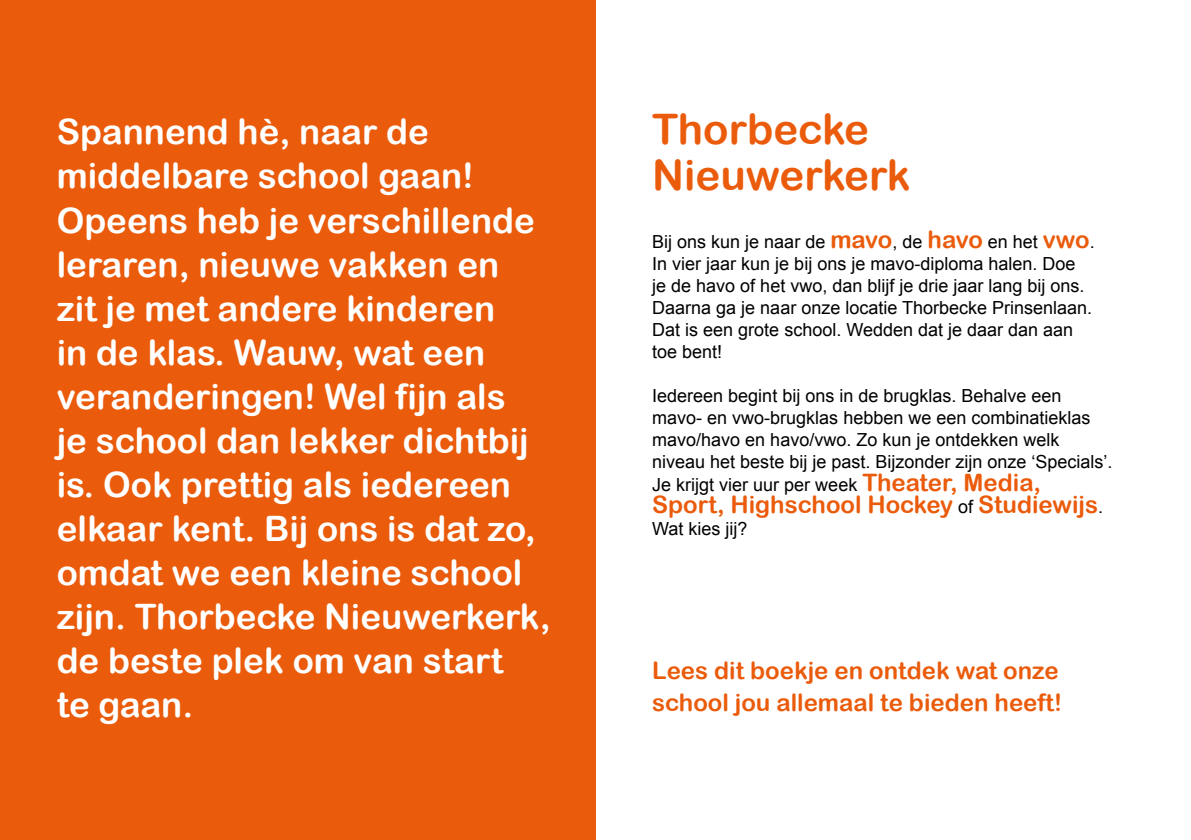
<style>
.page{position:relative;width:1191px;height:840px;background:#fff}
.page>*{position:absolute;margin:0;border:0;box-sizing:border-box;transform-origin:0 0}
.t1{font:42px/46px "Arial Rounded MT Bold";color:#ea5b0b}
.t2{font:35px/44px "Arial Rounded MT Bold";color:#fff}
.t3{font:24px/32px "Arial Rounded MT Bold";color:#ea5b0b}
.t4{font:18px/22px "Arial";color:#000}
.s1{font-family:"Arial Rounded MT Bold";font-size:24px;color:#ea5b0b}
.s2{font-family:"Arial";font-size:18px;color:#000}
</style>
<div class="page">
<div style="left:0;top:0;width:595px;height:839px;background:#ea5b0b"></div>
<p class="t2" style="left:57px;top:109px;width:495px">Spannend hè, naar de middelbare school gaan!<br>Opeens heb je verschillende leraren, nieuwe vakken en<br>zit je met andere kinderen<br>in de klas. Wauw, wat een veranderingen! Wel fijn als<br>je school dan lekker dichtbij is. Ook prettig als iedereen elkaar kent. Bij ons is dat zo, omdat we een kleine school zijn. Thorbecke Nieuwerkerk, de beste plek om van start<br>te gaan.</p>
<h1 class="t1" style="left:652px;top:106px;width:260px">Thorbecke<br>Nieuwerkerk</h1>
<p class="t4" style="left:652px;top:231px;width:444px">Bij ons kun je naar de <span class="s1">mavo</span>, de <span class="s1">havo</span> en het <span class="s1">vwo</span>.<br>In vier jaar kun je bij ons je mavo-diploma halen. Doe<br>je de havo of het vwo, dan blijf je drie jaar lang bij ons.<br>Daarna ga je naar onze locatie Thorbecke Prinsenlaan.<br>Dat is een grote school. Wedden dat je daar dan aan toe bent!</p>
<p class="t4" style="left:652px;top:385px;width:462px">Iedereen begint bij ons in de brugklas. Behalve een mavo- en vwo-brugklas hebben we een combinatieklas mavo/havo en havo/vwo. Zo kun je ontdekken welk niveau het beste bij je past. Bijzonder zijn onze ‘Specials’.<br>Je krijgt vier uur per week <span class="s1">Theater, Media,</span></p>
<h3 class="t3" style="left:652px;top:487px;width:452px">Sport, Highschool Hockey <span class="s2">of</span> Studiewijs<span class="s2">.</span></h3>
<p class="t4" style="left:652px;top:517px;width:97px">Wat kies jij?</p>
<h3 class="t3" style="left:652px;top:653px;width:411px">Lees dit boekje en ontdek wat onze school jou allemaal te bieden heeft!</h3>
</div>
